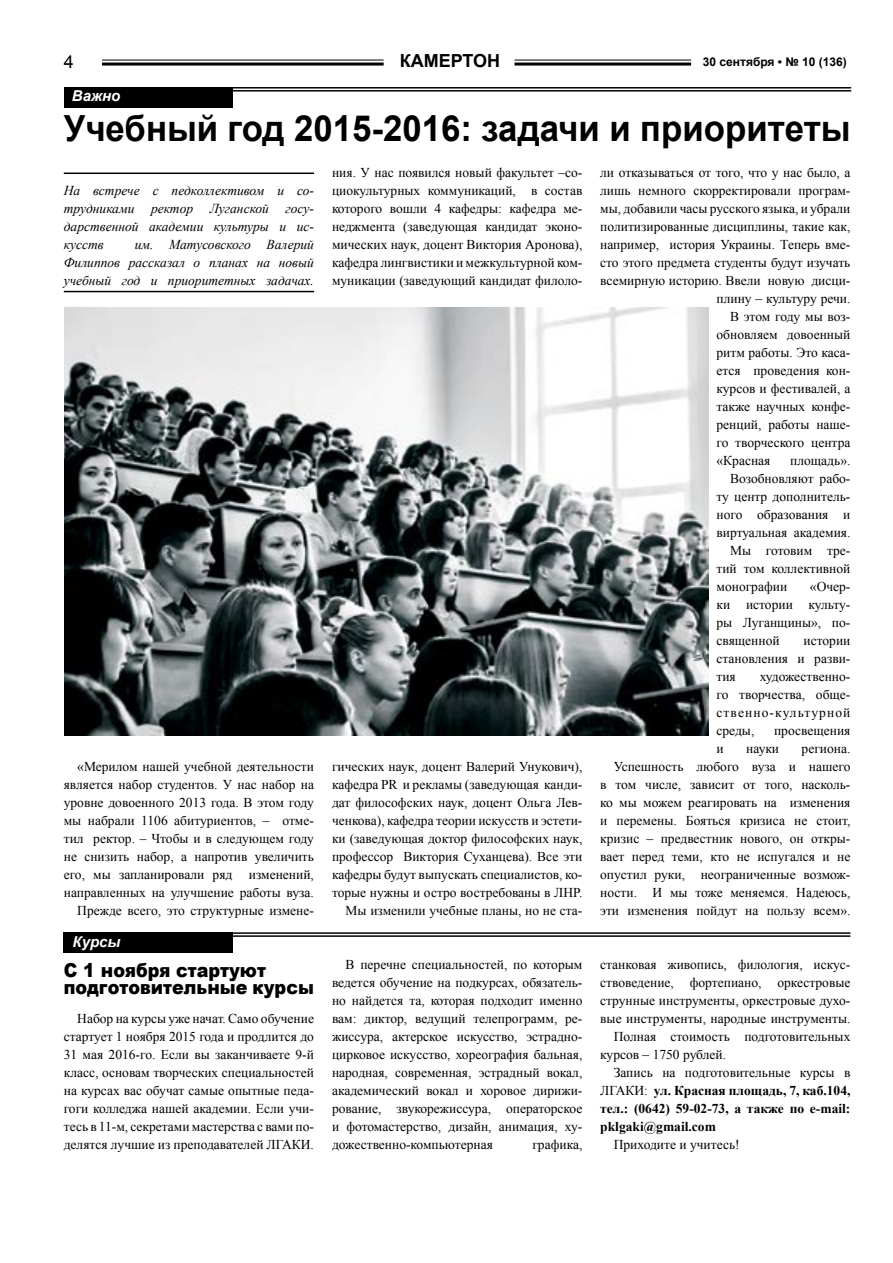
<style>
.page{position:relative;width:893px;height:1263px;background:#fff}
.page>*{position:absolute;margin:0;border:0;box-sizing:border-box;transform-origin:0 0}
.t1{font:700 36px "Arial";color:#000}
.t2{font:900 19.2px/16.2px "Arial";color:#000;scale:.92 1}
.t3{font:700 18px "Arial";color:#000}
.t4{font:18px "Arial";color:#000}
.t5{font:italic 700 15px "Arial";color:#fff}
.t6{font:italic 13.65px/18px "Times New Roman";color:#000101;text-align:justify}
.t7{font:13.5px/18px "Times New Roman";color:#000;text-align:justify}
.t8{font:700 13.5px "Times New Roman";color:#000}
.t9{font:700 12px "Arial";color:#000}
.s1{font-weight:400}
</style>
<div class="page">
<hr style="left:102px;top:60px;width:282px;height:1px;background:#000">
<hr style="left:102px;top:63px;width:282px;height:3px;background:#000">
<hr style="left:514px;top:60px;width:177px;height:1px;background:#000">
<hr style="left:514px;top:63px;width:177px;height:3px;background:#000">
<hr style="left:65px;top:90px;width:786px;height:2px;background:#000">
<hr style="left:65px;top:87px;width:786px;height:2px;background:#000">
<div style="left:64px;top:87px;width:169px;height:20px;background:#000"></div>
<hr style="left:64px;top:173px;width:250px;height:1px;background:#000">
<hr style="left:64px;top:291px;width:250px;height:1px;background:#000">
<hr style="left:64px;top:935px;width:786px;height:2px;background:#000">
<hr style="left:64px;top:932px;width:786px;height:2px;background:#000">
<div style="left:63px;top:932px;width:170px;height:21px;background:#000"></div>
<img style="left:65px;top:307px;width:643px;height:428px">
<h3 class="t4" style="left:64px;top:50px;width:12px">4</h3>
<h3 class="t3" style="left:400px;top:49px;width:102px">КАМЕРТОН</h3>
<p class="t9" style="left:703px;top:54px;width:146px">30 сентября • № 10 (136)</p>
<p class="t5" style="left:72px;top:85px;width:50px">Важно</p>
<h1 class="t1" style="left:64px;top:104px;width:788px">Учебный год 2015-2016: задачи и приоритеты</h1>
<p class="t6" style="left:64px;top:181px;width:252px">На встрече с педколлективом и со&shy;трудниками ректор Луганской госу&shy;дарственной академии культуры и ис&shy;кусств</p>
<p class="t7" style="left:332px;top:163px;width:252px">ния. У нас появился новый факультет –со&shy;циокультурных коммуникаций, в состав которого вошли 4 кафедры: кафедра ме&shy;неджмента (заведующая кандидат эконо&shy;мических наук, доцент Виктория Аронова), кафедра лингвистики и межкультурной ком&shy;муникации (заведующий кандидат филоло-</p>
<p class="t7" style="left:600px;top:163px;width:252px">ли отказываться от того, что у нас было, а</p>
<p class="t7" style="left:600px;top:181px;width:252px">лишь немного скорректировали програм-</p>
<p class="t7" style="left:600px;top:199px;width:252px">мы, добавили часы русского языка, и убрали</p>
<p class="t7" style="left:600px;top:217px;width:252px">политизированные дисциплины, такие как,</p>
<p class="t7" style="left:600px;top:235px;width:252px">например, история Украины. Теперь вме-</p>
<p class="t7" style="left:600px;top:253px;width:252px">сто этого предмета студенты будут изучать</p>
<p class="t7" style="left:600px;top:271px;width:252px">всемирную историю. Ввели новую дисци-</p>
<p class="t7" style="left:716px;top:289px;width:135px">плину – культуру речи.</p>
<p class="t7" style="left:730px;top:307px;width:122px">В этом году мы воз-</p>
<p class="t7" style="left:716px;top:325px;width:135px">обновляем довоенный</p>
<p class="t7" style="left:716px;top:343px;width:135px">ритм работы. Это каса-</p>
<p class="t7" style="left:716px;top:361px;width:135px">ется проведения кон-</p>
<p class="t7" style="left:716px;top:379px;width:135px">курсов и фестивалей, а</p>
<p class="t7" style="left:716px;top:397px;width:135px">также научных конфе-</p>
<p class="t7" style="left:716px;top:415px;width:135px">ренций, работы наше-</p>
<p class="t7" style="left:716px;top:433px;width:135px">го творческого центра</p>
<p class="t7" style="left:716px;top:451px;width:55px">«Красная</p>
<p class="t7" style="left:790px;top:451px;width:62px">площадь».</p>
<p class="t7" style="left:730px;top:469px;width:122px">Возобновляют рабо-</p>
<p class="t7" style="left:716px;top:487px;width:135px">ту центр дополнитель-</p>
<p class="t7" style="left:716px;top:505px;width:135px">ного образования и</p>
<p class="t7" style="left:716px;top:523px;width:135px">виртуальная академия.</p>
<p class="t7" style="left:730px;top:541px;width:122px">Мы готовим тре-</p>
<p class="t7" style="left:716px;top:559px;width:135px">тий том коллективной</p>
<p class="t7" style="left:716px;top:577px;width:72px">монографии</p>
<p class="t6" style="left:64px;top:235px;width:252px;text-indent:71px">им. Матусовского Валерий Филиппов рассказал о планах на новый учебный год и приоритетных задачах.</p>
<p class="t7" style="left:716px;top:577px;width:135px;text-indent:93px">«Очер&shy;ки истории культу&shy;ры Луганщины», по&shy;священной</p>
<p class="t7" style="left:716px;top:631px;width:135px;text-indent:87px">истории становления и разви&shy;тия</p>
<p class="t7" style="left:716px;top:667px;width:135px;text-indent:43px">художественно&shy;го творчества, обще&shy;ственно-культурной среды,</p>
<p class="t7" style="left:774px;top:721px;width:78px">просвещения</p>
<p class="t7" style="left:64px;top:757px;width:252px;text-align:right">«Мерилом нашей учебной деятельности является набор студентов. У нас набор на уровне довоенного 2013 года. В этом году мы набрали 1106 абитуриентов, – отме&shy;тил ректор. – Чтобы и в следующем году не снизить набор, а напротив увеличить его, мы запланировали ряд изменений, направленных на улучшение работы вуза.<br>Прежде всего, это структурные измене-</p>
<p class="t5" style="left:73px;top:932px;width:49px">Курсы</p>
<h2 class="t2" style="left:64px;top:962px;width:273px">С 1 ноября стартуют подготовительные курсы</h2>
<p class="t7" style="left:64px;top:1009px;width:252px;text-indent:14px">Набор на курсы уже начат. Само обучение стартует 1 ноября 2015 года и продлится до 31 мая 2016-го. Если вы заканчиваете 9-й класс, основам творческих специальностей на курсах вас обучат самые опытные педа&shy;гоги колледжа нашей академии. Если учи&shy;тесь в 11-м, секретами мастерства с вами по&shy;делятся лучшие из преподавателей ЛГАКИ.</p>
<p class="t7" style="left:332px;top:757px;width:252px;text-align:right">гических наук, доцент Валерий Унукович), кафедра PR и рекламы (заведующая канди&shy;дат философских наук, доцент Ольга Лев&shy;ченкова), кафедра теории искусств и эстети&shy;ки (заведующая доктор философских наук, профессор Виктория Суханцева). Все эти кафедры будут выпускать специалистов, ко&shy;торые нужны и остро востребованы в ЛНР.<br>Мы изменили учебные планы, но не ста-</p>
<p class="t7" style="left:332px;top:955px;width:252px;text-indent:14px">В перечне специальностей, по которым ведется обучение на подкурсах, обязатель&shy;но найдется та, которая подходит именно вам: диктор, ведущий телепрограмм, ре&shy;жиссура, актерское искусство, эстрадно&shy;цирковое искусство, хореография бальная, народная, современная, эстрадный вокал, академический вокал и хоровое дирижи&shy;рование, звукорежиссура, операторское и фотомастерство, дизайн, анимация, ху&shy;дожественно-компьютерная</p>
<p class="t7" style="left:532px;top:1135px;width:51px">графика,</p>
<p class="t7" style="left:600px;top:739px;width:252px;text-align:right">региона.<br>Успешность любого вуза и нашего<br>в том числе, зависит от того, насколь&shy;ко мы можем реагировать на изменения и перемены. Бояться кризиса не стоит, кризис – предвестник нового, он откры&shy;вает перед теми, кто не испугался и не опустил руки, неограниченные возмож&shy;ности. И мы тоже меняемся. Надеюсь, эти изменения пойдут на пользу всем».</p>
<p class="t7" style="left:716px;top:739px;width:9px">и</p>
<p class="t7" style="left:746px;top:739px;width:35px">науки</p>
<p class="t7" style="left:600px;top:955px;width:252px">станковая живопись, филология, искус-</p>
<p class="t7" style="left:600px;top:973px;width:252px">ствоведение, фортепиано, оркестровые</p>
<p class="t7" style="left:600px;top:991px;width:252px">струнные инструменты, оркестровые духо-</p>
<p class="t7" style="left:600px;top:1009px;width:252px">вые инструменты, народные инструменты.</p>
<p class="t7" style="left:614px;top:1027px;width:238px">Полная стоимость подготовительных</p>
<p class="t7" style="left:600px;top:1045px;width:127px">курсов – 1750 рублей.</p>
<p class="t7" style="left:614px;top:1063px;width:238px">Запись на подготовительные курсы в</p>
<p class="t8" style="left:600px;top:1081px;width:252px"><span class="s1">ЛГАКИ:</span> ул. Красная площадь, 7, каб.104,</p>
<p class="t8" style="left:600px;top:1099px;width:252px">тел.: (0642) 59-02-73, а также по e-mail:</p>
<p class="t8" style="left:600px;top:1117px;width:117px">pklgaki@gmail.com</p>
<p class="t7" style="left:614px;top:1135px;width:127px">Приходите и учитесь!</p>
</div>
